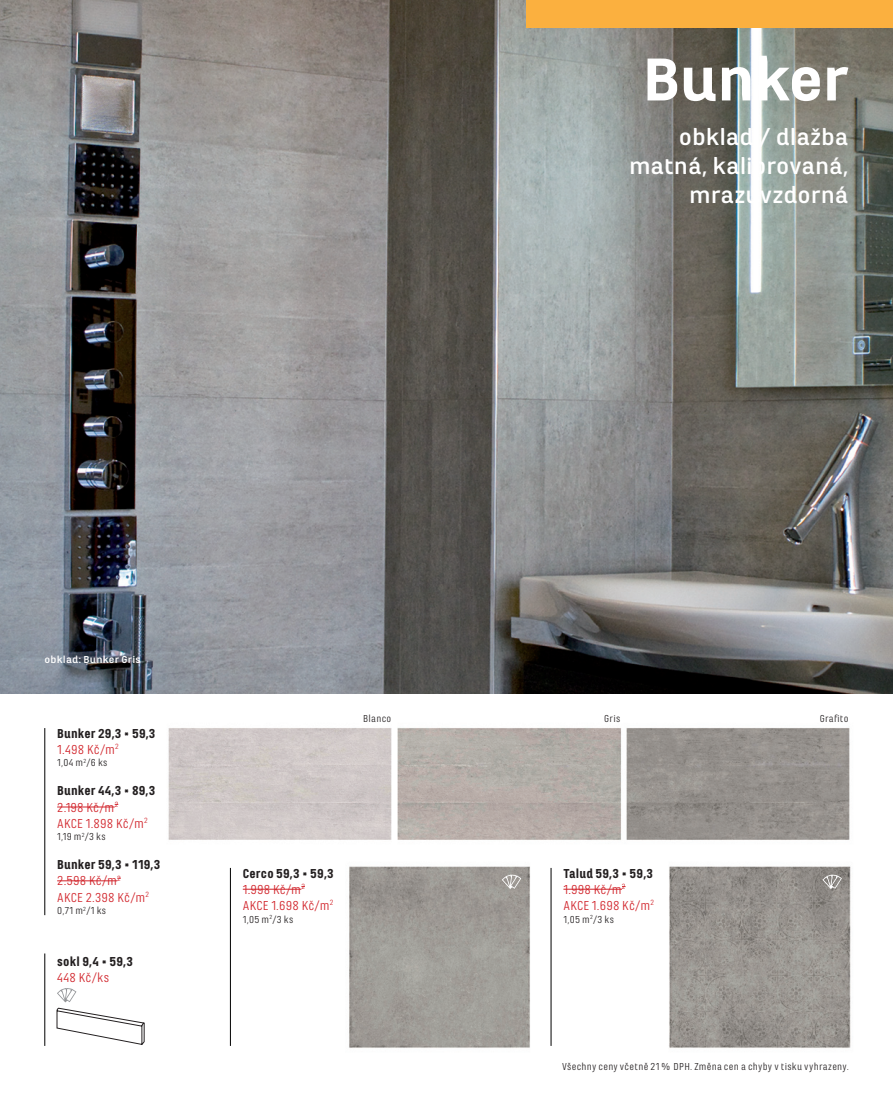
<style>
.page{position:relative;width:893px;height:1106px;background:#fff}
.page>*{position:absolute;margin:0;border:0;box-sizing:border-box;transform-origin:0 0}
.t1{font:900 63px "Marianina X Wd FY";letter-spacing:-.015em;color:#fff}
.t2{font:700 24px/28.8px "Marianina X Wd FY";color:#fff;text-align:right}
.t3{font:13.5px/16.2px "Marianina Wd FY";letter-spacing:.015em;color:#d1232a}
.t4{font:900 13.5px/16.2px "Marianina Wd FY";letter-spacing:.01em;color:#231f20}
.t5{font:10.5px "Marianina Wd FY";letter-spacing:.025em;color:#231f20}
.t6{font:700 10.5px "Marianina X Wd FY";letter-spacing:.025em;color:#fff}
.s1{font-weight:400;color:#d1232a}
.s2{font-weight:900;color:#231f20}
</style>
<div class="page">
<img style="left:44px;top:728px;width:807px;height:320px">
<img style="left:0;top:0;width:893px;height:693px">
<hr style="left:44px;top:728px;width:1px;height:187px;background:#000">
<hr style="left:230px;top:868px;width:1px;height:177px;background:#000">
<hr style="left:551px;top:868px;width:1px;height:177px;background:#000">
<hr style="left:57px;top:806px;width:58px;height:1px;background:#d1232a">
<hr style="left:57px;top:880px;width:60px;height:1px;background:#d1232a">
<hr style="left:243px;top:888px;width:58px;height:1px;background:#d1232a">
<hr style="left:563px;top:888px;width:59px;height:1px;background:#d1232a">
<svg style="left:502px;top:874px;width:19px;height:15px"></svg>
<svg style="left:822px;top:874px;width:20px;height:15px"></svg>
<hr style="left:44px;top:953px;width:1px;height:92px;background:#000">
<svg style="left:57px;top:988px;width:88px;height:56px"></svg>
<div style="left:527px;top:0;width:366px;height:27px;background:#fbb03f"></div>
<h1 class="t1" style="left:643px;top:45px;width:207px">Bunker</h1>
<h2 class="t2" style="left:629px;top:123px;width:221px">obklad / dlažba matná, kalibrovaná, mrazuvzdorná</h2>
<p class="t6" style="left:44px;top:654px;width:98px">obklad: Bunker Gris</p>
<p class="t4" style="left:57px;top:725px;width:100px">Bunker 29,3 × 59,3<br><span class="s1">1.498 Kč/m</span><sup>2</sup></p>
<p class="t5" style="left:57px;top:757px;width:52px">1,04 m<sup>2</sup>/6 ks</p>
<p class="t3" style="left:57px;top:782px;width:100px"><span class="s2">Bunker 44,3 × 89,3<br></span>2.198 Kč/m<sup>2<br></sup>AKCE 1.898 Kč/m<sup>2</sup></p>
<p class="t5" style="left:57px;top:831px;width:50px">1,19 m<sup>2</sup>/3 ks</p>
<p class="t3" style="left:57px;top:856px;width:105px"><span class="s2">Bunker 59,3 × 119,3<br></span>2.598 Kč/m<sup>2<br></sup>AKCE 2.398 Kč/m<sup>2</sup></p>
<p class="t5" style="left:57px;top:905px;width:50px">0,71 m<sup>2</sup>/1 ks</p>
<p class="t4" style="left:57px;top:953px;width:77px">sokl 9,4 × 59,3</p>
<p class="t3" style="left:57px;top:969px;width:54px">448 Kč/ks</p>
<p class="t5" style="left:363px;top:713px;width:30px">Blanco</p>
<p class="t5" style="left:604px;top:713px;width:18px">Gris</p>
<p class="t5" style="left:820px;top:713px;width:30px">Grafito</p>
<p class="t3" style="left:243px;top:865px;width:92px"><span class="s2">Cerco 59,3 × 59,3<br></span>1.998 Kč/m<sup>2<br></sup>AKCE 1.698 Kč/m<sup>2</sup></p>
<p class="t5" style="left:243px;top:913px;width:52px">1,05 m<sup>2</sup>/3 ks</p>
<p class="t3" style="left:563px;top:865px;width:92px"><span class="s2">Talud 59,3 × 59,3<br></span>1.998 Kč/m<sup>2<br></sup>AKCE 1.698 Kč/m<sup>2</sup></p>
<p class="t5" style="left:563px;top:913px;width:52px">1,05 m<sup>2</sup>/3 ks</p>
<p class="t5" style="left:562px;top:1060px;width:288px">Všechny ceny včetně 21 % DPH. Změna cen a chyby v tisku vyhrazeny.</p>
</div>
